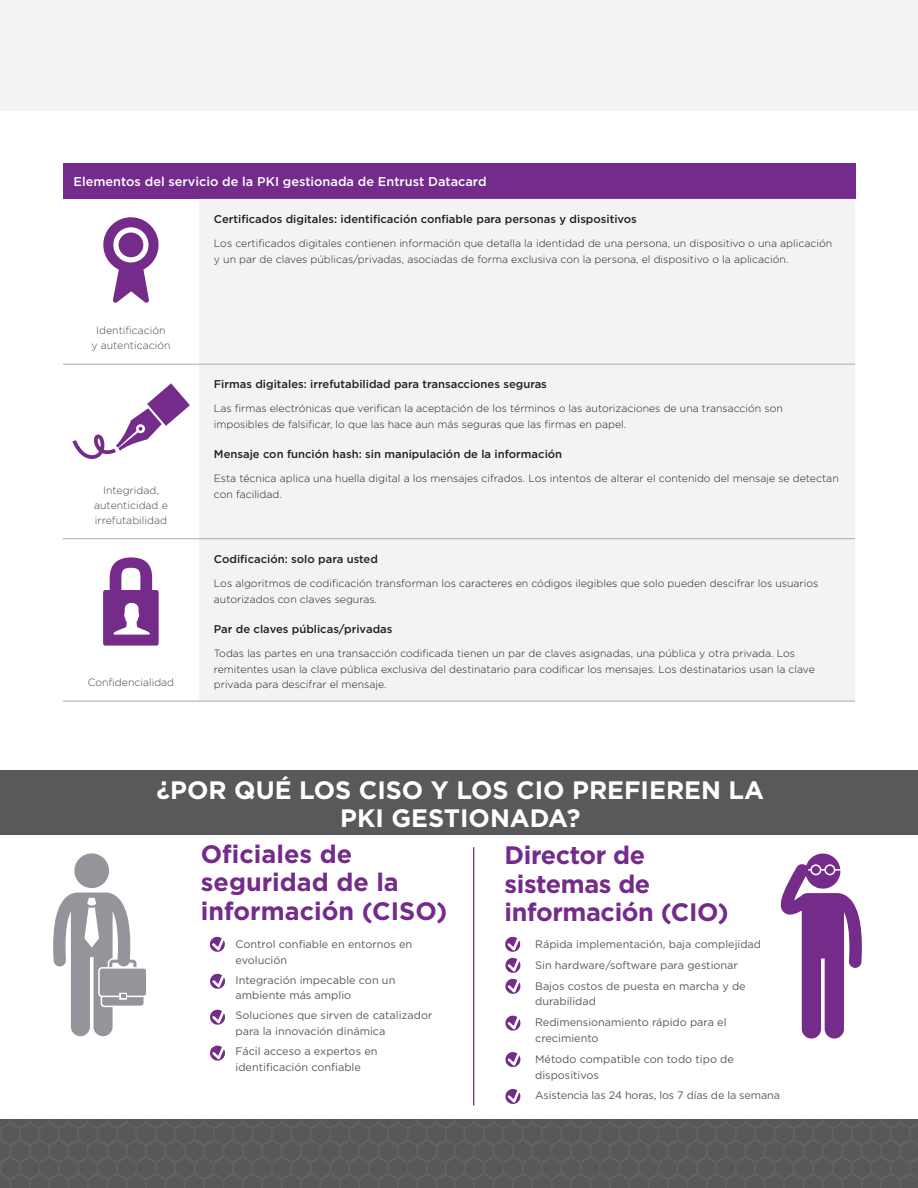
<style>
.page{position:relative;width:918px;height:1188px;background:#fff}
.page>*{position:absolute;margin:0;border:0;box-sizing:border-box;transform-origin:0 0}
.t1{font:700 25.2px/28.5px "Gotham";letter-spacing:-.005em;color:#742b8b}
.t2{font:700 25.2px/28.5px "Gotham";color:#fff;text-align:center}
.t3{font:500 12.75px "Gotham";color:#fff}
.t4{font:500 11.25px "Gotham";color:#231f20}
.t5{font:10.8px/15.8px "Gotham";color:#59595c}
.t6{font:300 10.5px/15.8px "Gotham";color:#231f20}
.t7{font:300 10.5px/15px "Gotham";color:#3d474e;text-align:center}
</style>
<div class="page">
<div style="left:74px;top:853px;width:35px;height:35px;background:#94959a;border-radius:50%"></div>
<svg style="left:53px;top:893px;width:93px;height:143px"></svg>
<svg style="left:781px;top:853px;width:81px;height:186px"></svg>
<div style="left:0;top:770px;width:918px;height:64px;background:#59595c"></div>
<svg style="left:103px;top:557px;width:56px;height:89px"></svg>
<svg style="left:72px;top:383px;width:118px;height:76px"></svg>
<svg style="left:103px;top:217px;width:56px;height:86px"></svg>
<div style="left:119px;top:233px;width:24px;height:24px;background:#742b89;border-radius:50%"></div>
<hr style="left:473px;top:847px;width:1px;height:259px;background:#742b89">
<img style="left:0;top:1119px;width:918px;height:69px">
<div style="left:0;top:0;width:918px;height:110px;background:#f2f3f4"></div>
<div style="left:63px;top:164px;width:792px;height:35px;background:#742b8b"></div>
<div style="left:199px;top:199px;width:656px;height:502px;background:#f3f3f5"></div>
<hr style="left:63px;top:701px;width:136px;height:1px;background:#a7aaac">
<hr style="left:199px;top:701px;width:656px;height:1px;background:#a7aaac">
<hr style="left:63px;top:364px;width:136px;height:1px;background:#a7aaac">
<hr style="left:199px;top:364px;width:656px;height:1px;background:#a7aaac">
<hr style="left:63px;top:538px;width:136px;height:1px;background:#a7aaac">
<hr style="left:199px;top:538px;width:656px;height:1px;background:#a7aaac">
<svg style="left:209px;top:936px;width:16px;height:16px"></svg>
<svg style="left:210px;top:973px;width:15px;height:16px"></svg>
<svg style="left:210px;top:1009px;width:15px;height:16px"></svg>
<svg style="left:210px;top:1045px;width:15px;height:16px"></svg>
<svg style="left:505px;top:936px;width:16px;height:58px"></svg>
<svg style="left:505px;top:1015px;width:16px;height:16px"></svg>
<svg style="left:505px;top:1052px;width:16px;height:15px"></svg>
<svg style="left:505px;top:1089px;width:16px;height:15px"></svg>
<p class="t3" style="left:74px;top:174px;width:414px">Elementos del servicio de la PKI gestionada de Entrust Datacard</p>
<p class="t7" style="left:92px;top:323px;width:81px">Identificación<br>y autenticación</p>
<p class="t7" style="left:94px;top:482px;width:75px">Integridad, autenticidad e irrefutabilidad</p>
<p class="t7" style="left:88px;top:675px;width:88px">Confidencialidad</p>
<p class="t4" style="left:214px;top:211px;width:425px">Certificados digitales: identificación confiable para personas y dispositivos</p>
<p class="t6" style="left:214px;top:235px;width:620px">Los certificados digitales contienen información que detalla la identidad de una persona, un dispositivo o una aplicación y un par de claves públicas/privadas, asociadas de forma exclusiva con la persona, el dispositivo o la aplicación.</p>
<p class="t4" style="left:214px;top:377px;width:335px">Firmas digitales: irrefutabilidad para transacciones seguras</p>
<p class="t6" style="left:214px;top:400px;width:571px">Las firmas electrónicas que verifican la aceptación de los términos o las autorizaciones de una transacción son imposibles de falsificar, lo que las hace aun más seguras que las firmas en papel.</p>
<p class="t4" style="left:214px;top:447px;width:350px">Mensaje con función hash: sin manipulación de la información</p>
<p class="t6" style="left:214px;top:470px;width:626px">Esta técnica aplica una huella digital a los mensajes cifrados. Los intentos de alterar el contenido del mensaje se detectan con facilidad.</p>
<p class="t4" style="left:214px;top:551px;width:166px">Codificación: solo para usted</p>
<p class="t6" style="left:214px;top:575px;width:606px">Los algoritmos de codificación transforman los caracteres en códigos ilegibles que solo pueden descifrar los usuarios autorizados con claves seguras.</p>
<p class="t4" style="left:214px;top:621px;width:180px">Par de claves públicas/privadas</p>
<p class="t6" style="left:214px;top:645px;width:602px">Todas las partes en una transacción codificada tienen un par de claves asignadas, una pública y otra privada. Los remitentes usan la clave pública exclusiva del destinatario para codificar los mensajes. Los destinatarios usan la clave privada para descifrar el mensaje.</p>
<p class="t2" style="left:157px;top:776px;width:609px">¿POR QUÉ LOS CISO Y LOS CIO PREFIEREN LA<br>PKI GESTIONADA?</p>
<p class="t1" style="left:201px;top:840px;width:248px">Oficiales de seguridad de la información (CISO)</p>
<p class="t1" style="left:504px;top:841px;width:226px">Director de sistemas de información (CIO)</p>
<p class="t5" style="left:236px;top:936px;width:178px">Control confiable en entornos en evolución</p>
<p class="t5" style="left:236px;top:972px;width:161px">Integración impecable con un ambiente más amplio</p>
<p class="t5" style="left:236px;top:1008px;width:198px">Soluciones que sirven de catalizador para la innovación dinámica</p>
<p class="t5" style="left:236px;top:1043px;width:143px">Fácil acceso a expertos en identificación confiable</p>
<p class="t5" style="left:535px;top:936px;width:227px">Rápida implementación, baja complejidad</p>
<p class="t5" style="left:535px;top:957px;width:204px">Sin hardware/software para gestionar</p>
<p class="t5" style="left:535px;top:978px;width:212px">Bajos costos de puesta en marcha y de durabilidad</p>
<p class="t5" style="left:535px;top:1014px;width:193px">Redimensionamiento rápido para el crecimiento</p>
<p class="t5" style="left:535px;top:1051px;width:200px">Método compatible con todo tipo de dispositivos</p>
<p class="t5" style="left:535px;top:1088px;width:246px">Asistencia las 24 horas, los 7 días de la semana</p>
</div>
